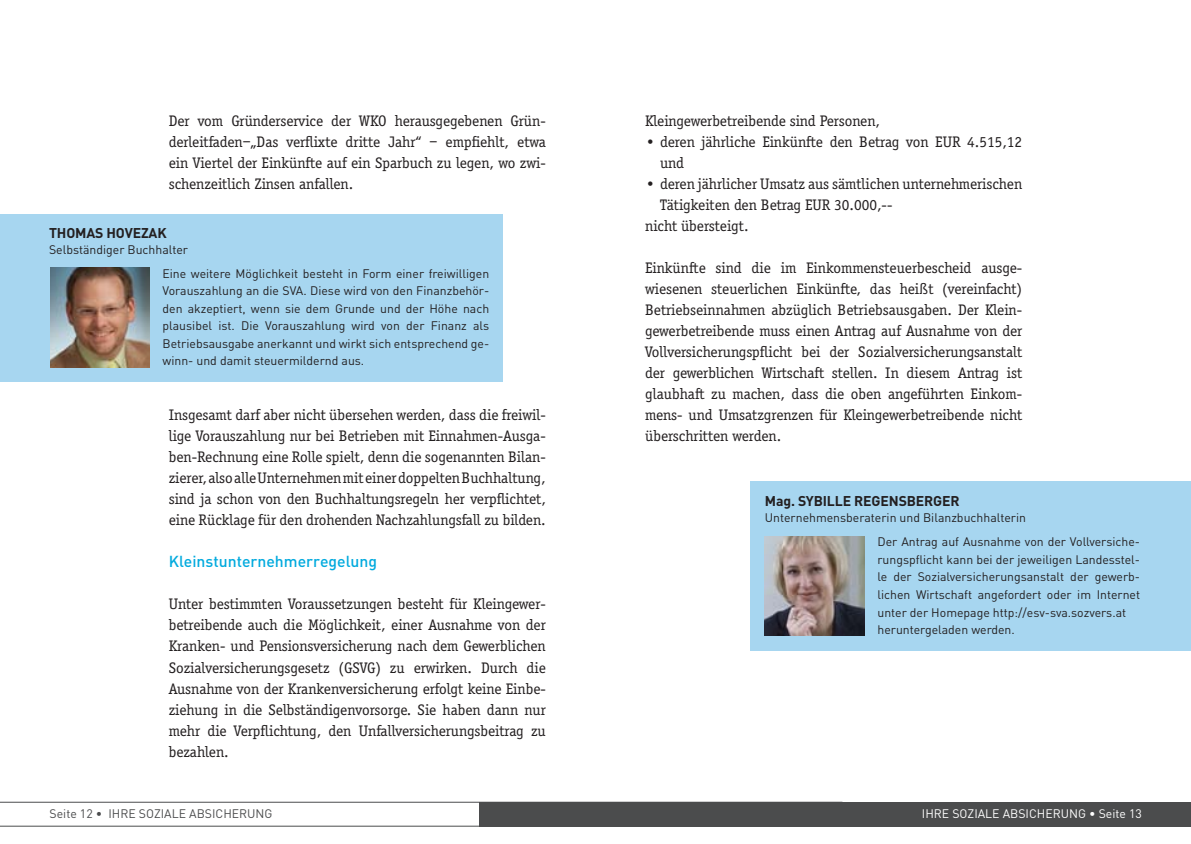
<style>
.page{position:relative;width:1191px;height:844px;background:#fff}
.page>*{position:absolute;margin:0;border:0;box-sizing:border-box;transform-origin:0 0}
.t1{font:15.75px/21px "Officina Serif";color:#231f20;text-align:justify}
.t2{font:500 15.75px "DIN";color:#02aade}
.t3{font:700 14px "DIN";letter-spacing:-.01em;color:#231f20}
.t4{font:12.25px/17.5px "DIN";color:#231f20}
.t5{font:12.25px "DIN";color:#4b4c4d}
.t6{font:12.25px "DIN";color:#fff}
</style>
<div class="page">
<svg style="left:0;top:801px;width:480px;height:25px"></svg>
<div style="left:480px;top:801px;width:711px;height:25px;background:#4b4c4d"></div>
<div style="left:0;top:214px;width:503px;height:167px;background:#a7d6f0"></div>
<img style="left:50px;top:267px;width:99px;height:100px">
<div style="left:750px;top:481px;width:441px;height:169px;background:#a7d6f0"></div>
<img style="left:765px;top:536px;width:99px;height:99px">
<p class="t1" style="left:169px;top:110px;width:379px">Der vom Gründerservice der WKO herausgegebenen Grün&shy;derleitfaden–„Das verflixte dritte Jahr“ – empfiehlt, etwa ein Viertel der Einkünfte auf ein Sparbuch zu legen, wo zwi&shy;schenzeitlich Zinsen anfallen.</p>
<p class="t3" style="left:49px;top:224px;width:119px">THOMAS HOVEZAK</p>
<p class="t4" style="left:162px;top:238px;width:328px;line-height:23.4px;text-indent:-113px">Selbständiger Buchhalter<br>Eine weitere Möglichkeit besteht in Form einer freiwilligen</p>
<p class="t4" style="left:162px;top:282px;width:328px;text-align:justify">Vorauszahlung an die SVA. Diese wird von den Finanzbehör&shy;den akzeptiert, wenn sie dem Grunde und der Höhe nach plausibel ist. Die Vorauszahlung wird von der Finanz als Betriebsausgabe anerkannt und wirkt sich entsprechend ge&shy;winn- und damit steuermildernd aus.</p>
<p class="t1" style="left:169px;top:404px;width:379px">Insgesamt darf aber nicht übersehen werden, dass die freiwil&shy;lige Vorauszahlung nur bei Betrieben mit Einnahmen-Ausga&shy;ben-Rechnung eine Rolle spielt, denn die sogenannten Bilan&shy;zierer, also alle Unternehmen mit einer doppelten Buchhaltung, sind ja schon von den Buchhaltungsregeln her verpflichtet, eine Rücklage für den drohenden Nachzahlungsfall zu bilden.</p>
<p class="t2" style="left:169px;top:551px;width:210px">Kleinstunternehmerregelung</p>
<p class="t1" style="left:169px;top:593px;width:378px">Unter bestimmten Voraussetzungen besteht für Kleingewer&shy;betreibende auch die Möglichkeit, einer Ausnahme von der Kranken- und Pensionsversicherung nach dem Gewerblichen Sozialversicherungsgesetz (GSVG) zu erwirken. Durch die Ausnahme von der Krankenversicherung erfolgt keine Einbe&shy;ziehung in die Selbständigenvorsorge. Sie haben dann nur mehr die Verpflichtung, den Unfallversicherungsbeitrag zu bezahlen.</p>
<p class="t1" style="left:645px;top:110px;width:236px">Kleingewerbetreibende sind Personen,</p>
<p class="t1" style="left:660px;top:131px;width:364px;text-indent:-15px">• deren jährliche Einkünfte den Betrag von EUR 4.515,12 und</p>
<p class="t1" style="left:645px;top:173px;width:378px">• deren jährlicher Umsatz aus sämtlichen unternehmerischen</p>
<p class="t1" style="left:660px;top:194px;width:234px">Tätigkeiten den Betrag EUR 30.000,--</p>
<p class="t1" style="left:645px;top:215px;width:105px">nicht übersteigt.</p>
<p class="t1" style="left:645px;top:257px;width:379px">Einkünfte sind die im Einkommensteuerbescheid ausge&shy;wiesenen steuerlichen Einkünfte, das heißt (vereinfacht)<br>Betriebseinnahmen abzüglich Betriebsausgaben. Der Klein&shy;gewerbetreibende muss einen Antrag auf Ausnahme von der Vollversicherungspflicht bei der Sozialversicherungsanstalt der gewerblichen Wirtschaft stellen. In diesem Antrag ist glaubhaft zu machen, dass die oben angeführten Einkom&shy;mens- und Umsatzgrenzen für Kleingewerbetreibende nicht überschritten werden.</p>
<p class="t3" style="left:765px;top:492px;width:196px">Mag. SYBILLE REGENSBERGER</p>
<p class="t4" style="left:877px;top:505px;width:264px;line-height:24.3px;text-indent:-113px">Unternehmensberaterin und Bilanzbuchhalterin<br>Der Antrag auf Ausnahme von der Vollversiche-</p>
<p class="t4" style="left:877px;top:550px;width:264px">rungspflicht kann bei der jeweiligen Landesstel&shy;le der Sozialversicherungsanstalt der gewerb&shy;lichen Wirtschaft angefordert oder im Internet unter der Homepage http://esv-sva.sozvers.at heruntergeladen werden.</p>
<p class="t5" style="left:50px;top:805px;width:224px">Seite 12 • IHRE SOZIALE ABSICHERUNG</p>
<p class="t6" style="left:922px;top:805px;width:221px">IHRE SOZIALE ABSICHERUNG • Seite 13</p>
</div>
